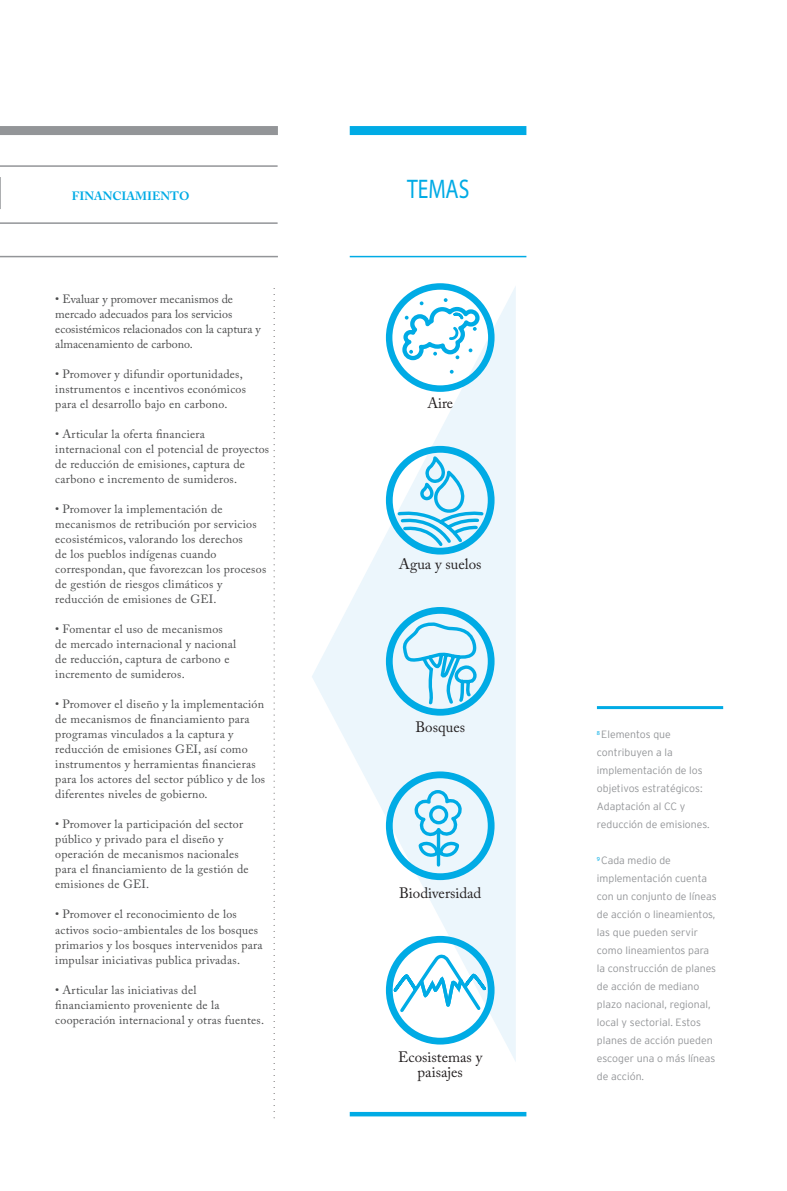
<style>
.page{position:relative;width:787px;height:1191px;background:#fff}
.page>*{position:absolute;margin:0;border:0;box-sizing:border-box;transform-origin:0 0}
.t1{font:27px "Myriad Pro";color:#00abe5;scale:.8 1}
.t2{font:15px/15px "Adobe Caslon Pro";color:#231f20;text-align:center}
.t3{font:12px/15px "Adobe Caslon Pro";letter-spacing:.02em;color:#4b4c4d}
.t4{font:12px/15px "Adobe Caslon Pro";color:#4b4c4d}
.t5{font:700 12px "Adobe Caslon Pro";color:#00abe5}
.t6{font:300 10.5px/18px "Interstate";color:#939598}
</style>
<div class="page">
<svg style="left:312px;top:286px;width:204px;height:775px"></svg>
<div style="left:350px;top:126px;width:176px;height:9px;background:#00abe5"></div>
<div style="left:0;top:126px;width:278px;height:9px;background:#939598"></div>
<hr style="left:0;top:256px;width:278px;height:1px;background:#939598">
<hr style="left:0;top:222px;width:277px;height:2px;background:#939598">
<hr style="left:0;top:165px;width:277px;height:2px;background:#939598">
<hr style="left:350px;top:256px;width:176px;height:1px;background:#00abe5">
<hr style="left:0;top:177px;width:1px;height:32px;background:#939598">
<hr style="left:350px;top:1112px;width:176px;height:4px;background:#00abe5">
<div style="left:386px;top:446px;width:108px;height:108px;border:7px solid #00abe5;border-radius:50%"></div>
<svg style="left:396px;top:126px;width:89px;height:423px"></svg>
<div style="left:386px;top:283px;width:108px;height:109px;border:6px solid #00abe5;border-radius:50%"></div>
<svg style="left:401px;top:619px;width:80px;height:87px;background:#aae1f5"></svg>
<div style="left:386px;top:607px;width:108px;height:108px;border:7px solid #00abe5;border-radius:50%"></div>
<hr style="left:437px;top:833px;width:3px;height:32px;background:#00abe5">
<svg style="left:413px;top:788px;width:52px;height:72px;background:#a9e0f5"></svg>
<div style="left:386px;top:771px;width:108px;height:109px;border:7px solid #00abe5;border-radius:50%"></div>
<svg style="left:392px;top:950px;width:95px;height:63px"></svg>
<div style="left:386px;top:936px;width:108px;height:108px;border:7px solid #00abe5;border-radius:50%"></div>
<svg style="left:274px;top:288px;width:1px;height:830px"></svg>
<hr style="left:597px;top:706px;width:126px;height:3px;background:#00abe5">
<p class="t5" style="left:72px;top:188px;width:119px">FINANCIAMIENTO</p>
<h1 class="t1" style="left:407px;top:172px;width:79px">TEMAS</h1>
<p class="t4" style="left:55px;top:292px;width:207px">• Evaluar y promover mecanismos de mercado adecuados para los servicios ecosistémicos relacionados con la captura y almacenamiento de carbono.</p>
<p class="t3" style="left:55px;top:367px;width:192px">• Promover y difundir oportunidades, instrumentos e incentivos económicos para el desarrollo bajo en carbono.</p>
<p class="t3" style="left:55px;top:427px;width:215px">• Articular la oferta financiera internacional con el potencial de proyectos de reducción de emisiones, captura de carbono e incremento de sumideros.</p>
<p class="t3" style="left:55px;top:502px;width:212px">• Promover la implementación de mecanismos de retribución por servicios ecosistémicos, valorando los derechos<br>de los pueblos indígenas cuando correspondan, que favorezcan los procesos de gestión de riesgos climáticos y reducción de emisiones de GEI.</p>
<p class="t3" style="left:55px;top:622px;width:182px">• Fomentar el uso de mecanismos de mercado internacional y nacional de reducción, captura de carbono e incremento de sumideros.</p>
<p class="t3" style="left:55px;top:697px;width:211px">• Promover el diseño y la implementación de mecanismos de financiamiento para programas vinculados a la captura y reducción de emisiones GEI, así como instrumentos y herramientas financieras para los actores del sector público y de los diferentes niveles de gobierno.</p>
<p class="t3" style="left:55px;top:817px;width:195px">• Promover la participación del sector público y privado para el diseño y operación de mecanismos nacionales para el financiamiento de la gestión de emisiones de GEI.</p>
<p class="t3" style="left:55px;top:907px;width:209px">• Promover el reconocimiento de los activos socio-ambientales de los bosques primarios y los bosques intervenidos para impulsar iniciativas publica privadas.</p>
<p class="t3" style="left:55px;top:982px;width:210px">• Articular las iniciativas del financiamiento proveniente de la cooperación internacional y otras fuentes.</p>
<p class="t2" style="left:427px;top:395px;width:27px">Aire</p>
<p class="t2" style="left:399px;top:556px;width:84px">Agua y suelos</p>
<p class="t2" style="left:415px;top:719px;width:51px">Bosques</p>
<p class="t2" style="left:399px;top:885px;width:84px">Biodiversidad</p>
<p class="t2" style="left:398px;top:1049px;width:86px">Ecosistemas y paisajes</p>
<p class="t6" style="left:597px;top:725px;width:114px"><sup>8</sup> Elementos que contribuyen a la implementación de los objetivos estratégicos:<br>Adaptación al CC y reducción de emisiones.</p>
<p class="t6" style="left:597px;top:851px;width:121px"><sup>9</sup> Cada medio de implementación cuenta con un conjunto de líneas de acción o lineamientos, las que pueden servir como lineamientos para la construcción de planes de acción de mediano plazo nacional, regional, local y sectorial. Estos planes de acción pueden escoger una o más líneas de acción.</p>
</div>
